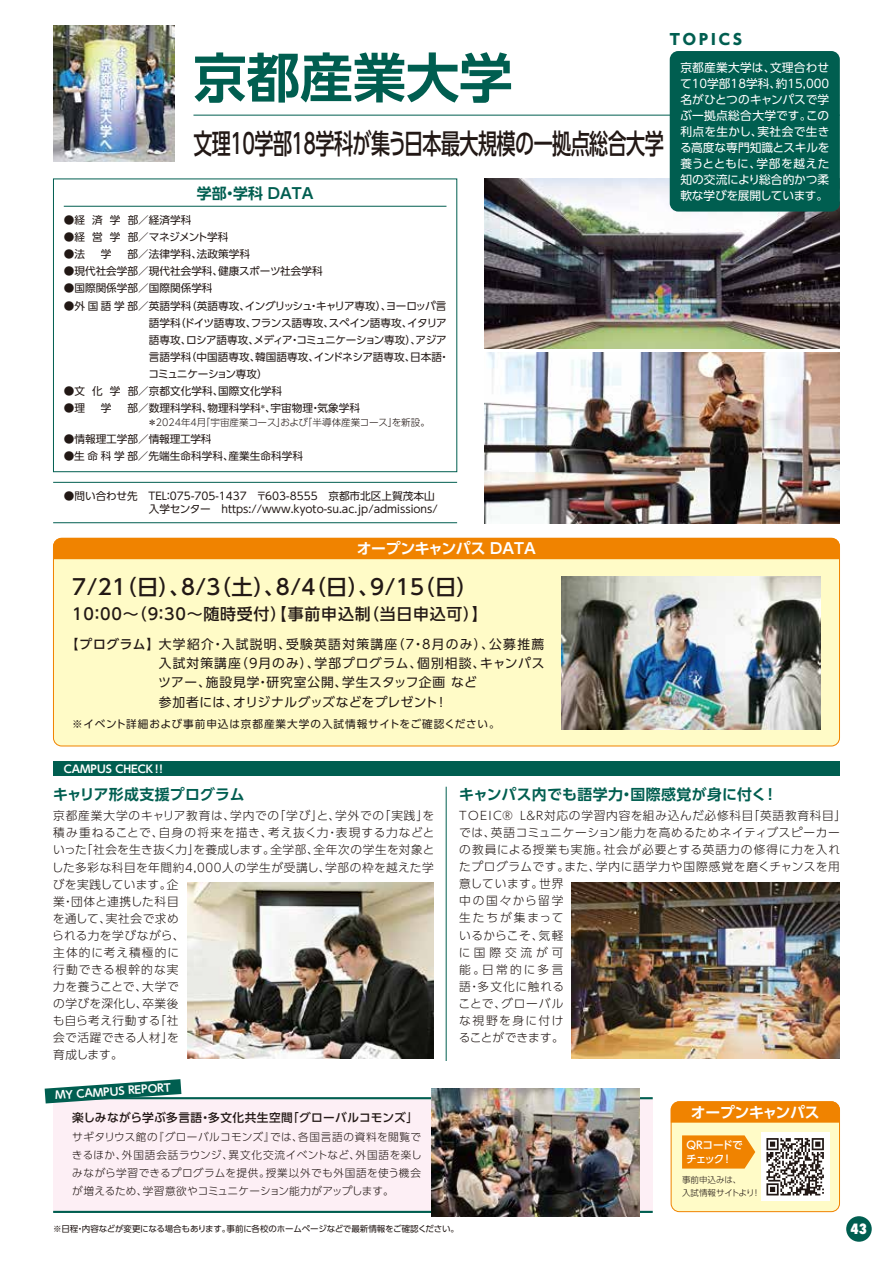
<style>
.page{position:relative;width:893px;height:1263px;background:#fff}
.page>*{position:absolute;margin:0;border:0;box-sizing:border-box;transform-origin:0 0}
.t1{font:700 53.1px "UD Shin Go Pro De";color:#005e50}
.t2{font:500 27.6px "UD Shin Go Pro";letter-spacing:-.03em;color:#221815;scale:.69 1}
.t3{font:500 21.3px "UD Shin Go Pro";color:#221815}
.t4{font:500 15.9px "UD Shin Go Pro";letter-spacing:.05em;color:#221815}
.t5{font:700 14.85px "UD Shin Go Pro De";letter-spacing:.015em;color:#005e50}
.t6{font:700 14.85px "UD Shin Go Pro De";letter-spacing:-.025em;color:#fff}
.t7{font:800 14.85px "UD Shin Go Pro";letter-spacing:.2em;color:#005e50}
.t8{font:800 condensed 13.8px "Futura";color:#fff}
.t9{font:12.75px/19.2px "UD Shin Go Pro";letter-spacing:.07em;color:#221815}
.t10{font:300 11.7px/17px "UD Shin Go Pro";letter-spacing:.055em;color:#221815}
.t11{font:11.7px/15.9px "UD Shin Go Pro";letter-spacing:-.01em;color:#fff;text-align:justify}
.t12{font:500 11.7px "UD Shin Go Pro";letter-spacing:.035em;color:#221815}
.t13{font:10.65px/13.8px "UD Shin Go Pro";color:#221815}
.t14{font:10.65px/17.1px "UD Shin Go Pro";letter-spacing:-.025em;color:#221815}
.t15{font:300 10.65px/18px "UD Shin Go Pro";letter-spacing:.025em;color:#221815;text-align:justify}
.t16{font:10.65px "UD Shin Go Pro";letter-spacing:.085em;color:#221815}
.t17{font:700 10.65px "UD Shin Go Pro De";color:#fff}
.t18{font:10.65px "UD Shin Go Pro";letter-spacing:-.06em;color:#221815}
.t19{font:500 10.65px/13.8px "UD Shin Go Pro";letter-spacing:-.07em;color:#fff}
.t20{font:300 9.6px "UD Shin Go Pro";color:#221815}
.t21{font:8.55px "UD Shin Go Pro";letter-spacing:-.025em;color:#221815}
.t22{font:300 8.55px/12.8px "UD Shin Go Pro";color:#221815}
.s1{font-weight:500}
</style>
<div class="page">
<div style="left:846px;top:1216px;width:26px;height:26px;background:#005e50;border-radius:50%"></div>
<img style="left:485px;top:179px;width:355px;height:170px">
<img style="left:485px;top:353px;width:355px;height:170px">
<hr style="left:193px;top:115px;width:647px;height:1px;background:#005e50">
<div style="left:53px;top:179px;width:404px;height:293px;border:1px solid #005e50"></div>
<hr style="left:64px;top:206px;width:382px;height:1px;background:#005e50">
<img style="left:53px;top:26px;width:121px;height:136px">
<hr style="left:53px;top:482px;width:404px;height:1px;background:#005e50">
<hr style="left:53px;top:522px;width:404px;height:1px;background:#005e50">
<div style="left:670px;top:51px;width:170px;height:161px;background:#005e50;border-radius:9px"></div>
<div style="left:53px;top:761px;width:787px;height:15px;background:#005e50"></div>
<img style="left:187px;top:882px;width:247px;height:177px">
<img style="left:572px;top:882px;width:268px;height:177px">
<hr style="left:446px;top:787px;width:1px;height:274px;background:#005e50">
<div style="left:53px;top:538px;width:786px;height:208px;background:#fffbc7;border-radius:8px"></div>
<div style="left:53px;top:538px;width:787px;height:21px;background:#f08300"></div>
<img style="left:561px;top:576px;width:260px;height:153px">
<div style="left:53px;top:1099px;width:600px;height:113px;background:#fdeff5"></div>
<hr style="left:53px;top:1097px;width:600px;height:2px;background:#005e50">
<hr style="left:53px;top:1211px;width:600px;height:2px;background:#005e50">
<svg style="left:45px;top:1079px;width:136px;height:24px"></svg>
<img style="left:432px;top:1089px;width:208px;height:127px">
<div style="left:671px;top:1102px;width:168px;height:109px;background:#fffbc7;border-radius:8px"></div>
<div style="left:671px;top:1101px;width:169px;height:111px;border:1px solid #f08300;border-radius:8px"></div>
<svg style="left:671px;top:1101px;width:169px;height:22px"></svg>
<div style="left:761px;top:1133px;width:68px;height:68px;background:#fff"></div>
<svg style="left:766px;top:1138px;width:58px;height:57px"></svg>
<svg style="left:682px;top:1135px;width:73px;height:33px"></svg>
<p class="t7" style="left:670px;top:27px;width:74px">TOPICS</p>
<h1 class="t1" style="left:193px;top:34px;width:320px">京都産業大学</h1>
<h2 class="t2" style="left:193px;top:121px;width:683px">文理10学部18学科が集う日本最大規模の一拠点総合大学</h2>
<p class="t5" style="left:197px;top:181px;width:118px">学部・学科 DATA</p>
<p class="t13" style="left:64px;top:213px;width:129px">●経 済 学 部／経済学科</p>
<p class="t18" style="left:64px;top:228px;width:166px">●経 営 学 部／マネジメント学科</p>
<p class="t13" style="left:64px;top:247px;width:198px">●法　学　部／ 法律学科、法政策学科　</p>
<p class="t13" style="left:64px;top:264px;width:260px">●現代社会学部／現代社会学科、健康スポーツ社会学科</p>
<p class="t13" style="left:64px;top:281px;width:150px">●国際関係学部／国際関係学科</p>
<p class="t14" style="left:148px;top:297px;width:303px;text-indent:-85px">●外国語学部／ 英語学科（英語専攻、イングリッシュ・キャリア専攻）、ヨーロッパ言語学科（ドイツ語専攻、フランス語専攻、スペイン語専攻、イタリア語専攻、ロシア語専攻、メディア・コミュニケーション専攻）、アジア言語学科（中国語専攻、韓国語専攻、インドネシア語専攻、日本語・コミュニケーション専攻）</p>
<p class="t13" style="left:64px;top:384px;width:220px">●文 化 学 部／京都文化学科、国際文化学科</p>
<p class="t13" style="left:64px;top:401px;width:298px">●理　学　部／ 数理科学科、物理科学科<sup>＊</sup>、宇宙物理・気象学科</p>
<p class="t20" style="left:147px;top:414px;width:284px">＊2024年4月「宇宙産業コース」および「半導体産業コース」を新設。</p>
<p class="t13" style="left:64px;top:432px;width:149px">●情報理工学部／ 情報理工学科</p>
<p class="t13" style="left:64px;top:449px;width:241px">●生命科学部／先端生命科学科、産業生命科学科</p>
<p class="t13" style="left:64px;top:488px;width:375px">●問い合わせ先　TEL：075-705-1437　〒603-8555　京都市北区上賀茂本山　　　　　　　　入学センター　https://www.kyoto-su.ac.jp/admissions/</p>
<p class="t6" style="left:357px;top:536px;width:181px">オープンキャンパス DATA</p>
<h3 class="t3" style="left:72px;top:569px;width:407px">7/21（日）、8/3（土）、8/4（日）、9/15（日）</h3>
<h3 class="t4" style="left:72px;top:601px;width:417px">10：00～（9：30～随時受付）【事前申込制（当日申込可）】</h3>
<p class="t9" style="left:158px;top:634px;width:388px;text-indent:-92px"><span class="s1">【プログラム】</span>大学紹介・入試説明、受験英語対策講座（7・8月のみ）、公募推薦入試対策講座（9月のみ）、学部プログラム、個別相談、キャンパスツアー、施設見学・研究室公開、学生スタッフ企画など<br>参加者には、オリジナルグッズなどをプレゼント！</p>
<p class="t16" style="left:72px;top:715px;width:429px">※イベント詳細および事前申込は京都産業大学の入試情報サイトをご確認ください。</p>
<p class="t11" style="left:680px;top:59px;width:151px">京都産業大学は、文理合わせて10学部18学科、約15,000名がひとつのキャンパスで学ぶ一拠点総合大学です。この利点を生かし、実社会で生きる高度な専門知識とスキルを養うとともに、学部を越えた知の交流により総合的かつ柔軟な学びを展開しています。</p>
<p class="t17" style="left:64px;top:760px;width:101px">CAMPUS CHECK !!</p>
<p class="t5" style="left:53px;top:782px;width:193px">キャリア形成支援プログラム</p>
<p class="t5" style="left:459px;top:782px;width:320px">キャンパス内でも語学力・国際感覚が身に付く！</p>
<p class="t10" style="left:52px;top:807px;width:384px">京都産業大学のキャリア教育は、学内での「学び」と、学外での「実践」を積み重ねることで、自身の将来を描き、考え抜く力・表現する力などといった「社会を生き抜く力」を養成します。全学部、全年次の学生を対象とした多彩な科目を年間約4,000人の学生が受講し、学部の枠を越えた学びを実践しています。企<br>業・団体と連携した科目<br>を通して、実社会で求め<br>られる力を学びながら、<br>主体的に考え積極的に<br>行動できる根幹的な実<br>力を養うことで、大学で<br>の学びを深化し、卒業後<br>も自ら考え行動する「社<br>会で活躍できる人材」を<br>育成します。</p>
<p class="t17" style="left:54px;top:1087px;width:118px;rotate:-4deg">MY CAMPUS REPORT</p>
<p class="t12" style="left:72px;top:1108px;width:347px">楽しみながら学ぶ多言語・多文化共生空間「グローバルコモンズ」</p>
<p class="t15" style="left:72px;top:1127px;width:351px">サギタリウス館の『グローバルコモンズ』では、各国言語の資料を閲覧できるほか、外国語会話ラウンジ、異文化交流イベントなど、外国語を楽しみながら学習できるプログラムを提供。授業以外でも外国語を使う機会が増えるため、学習意欲やコミュニケーション能力がアップします。</p>
<p class="t10" style="left:459px;top:807px;width:389px">TOEIC® L&amp;R対応の学習内容を組み込んだ必修科目「英語教育科目」では、英語コミュニケーション能力を高めるためネイティブスピーカーの教員による授業も実施。社会が必要とする英語力の修得に力を入れたプログラムです。また、学内に語学力や国際感覚を磨くチャンスを用意しています。世界<br>中の国々から留学<br>生たちが集まって<br>いるからこそ、気軽<br>に国際交流が可<br>能。日常的に多言<br>語・多文化に触れる<br>ことで、グローバル<br>な視野を身に付け<br>ることができます。</p>
<p class="t6" style="left:691px;top:1100px;width:130px">オープンキャンパス</p>
<p class="t19" style="left:686px;top:1138px;width:58px">QRコードでチェック！</p>
<p class="t22" style="left:682px;top:1173px;width:80px">事前申込みは、<br>入試情報サイトより！</p>
<p class="t21" style="left:53px;top:1222px;width:407px">※日程・内容などが変更になる場合もあります。事前に各校のホームページなどで最新情報をご確認ください。</p>
<p class="t8" style="left:851px;top:1220px;width:18px">43</p>
</div>
